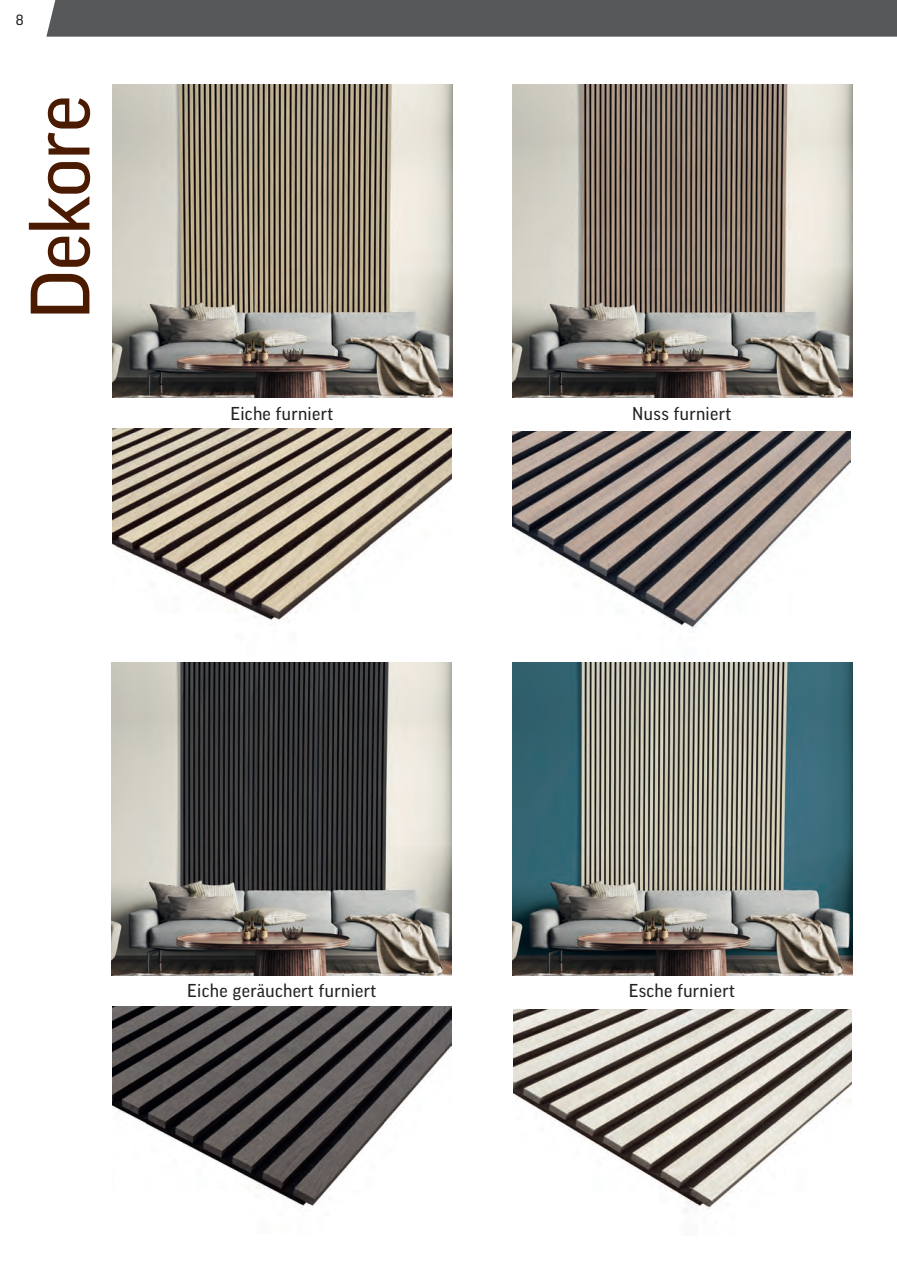
<style>
.page{position:relative;width:897px;height:1267px;background:#fff}
.page>*{position:absolute;margin:0;border:0;box-sizing:border-box;transform-origin:0 0}
.Headline{font:81px "Good Pro";letter-spacing:-.02em;color:#4a1a01}
.Copy{font:18px "Good Pro";letter-spacing:.02em;color:#231f20}
.t1{font:14.25px "Good Pro";color:#231f20}
</style>
<div class="page">
<img style="left:512px;top:85px;width:340px;height:312px">
<img style="left:112px;top:85px;width:340px;height:312px">
<img style="left:112px;top:662px;width:340px;height:312px">
<img style="left:512px;top:662px;width:340px;height:312px">
<img style="left:113px;top:1006px;width:338px;height:202px">
<img style="left:513px;top:1009px;width:338px;height:203px">
<img style="left:512px;top:431px;width:338px;height:202px">
<img style="left:112px;top:429px;width:339px;height:194px">
<div style="left:46px;top:0;width:851px;height:37px;background:#57585a"></div>
<p class="t1" style="left:16px;top:12px;width:9px">8</p>
<p class="Headline" style="left:14px;top:320px;width:226px;rotate:-90deg">Dekore</p>
<p class="Copy" style="left:230px;top:403px;width:105px">Eiche furniert</p>
<p class="Copy" style="left:632px;top:403px;width:101px">Nuss furniert</p>
<p class="Copy" style="left:187px;top:980px;width:191px">Eiche geräuchert furniert</p>
<p class="Copy" style="left:628px;top:980px;width:108px">Esche furniert</p>
</div>
